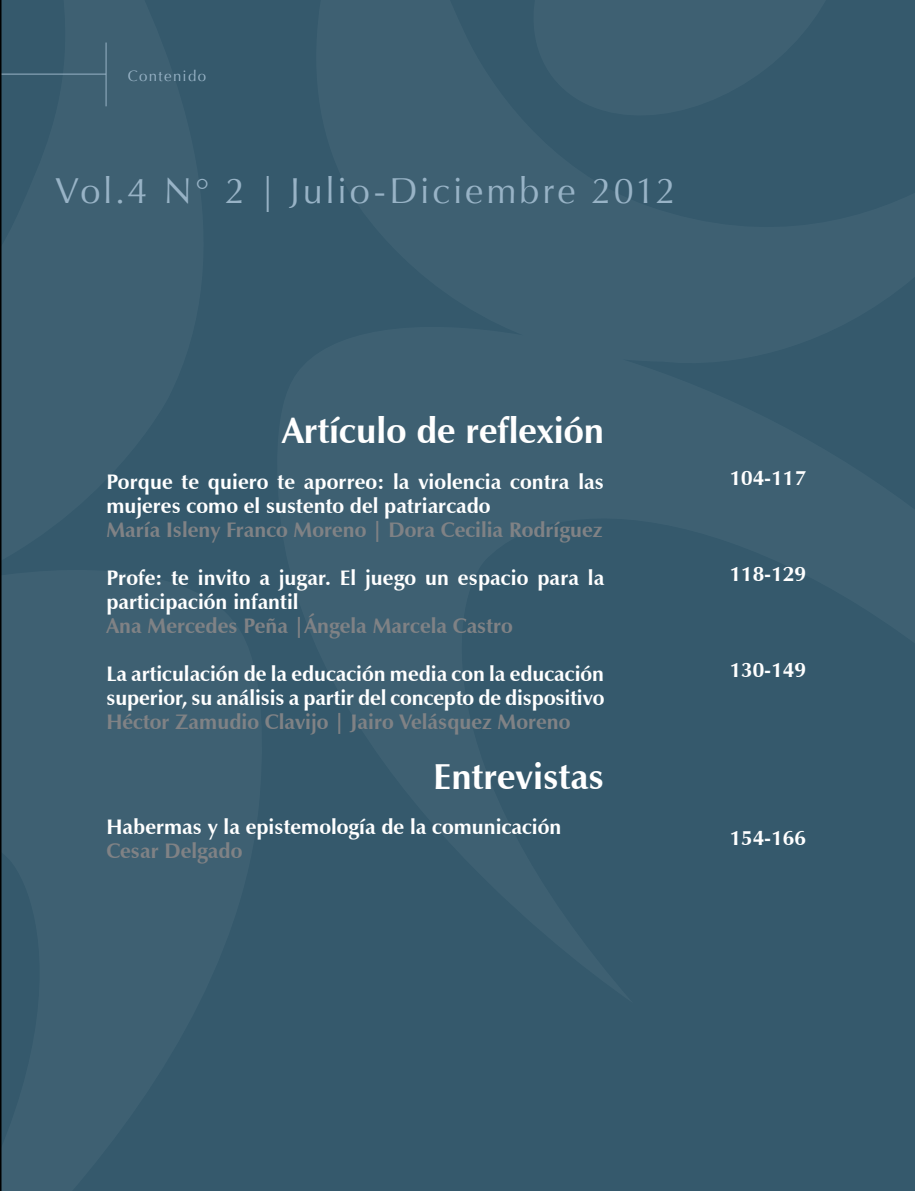
<style>
.page{position:relative;width:915px;height:1191px;background:#fff}
.page>*{position:absolute;margin:0;border:0;box-sizing:border-box;transform-origin:0 0}
.t1{font:700 36px "Zapf Humanist 601 BT";color:#fff}
.t2{font:36px "Optima";letter-spacing:.07em;color:#98b3c6}
.t3{font:700 21px/24px "Zapf Humanist 601 BT";color:#fff}
.t4{font:700 21px "Zapf Humanist 601 BT";color:#808285}
.t5{font:15px "Optima";letter-spacing:.095em;color:#98b3c6}
</style>
<div class="page">
<div style="left:0;top:0;width:914px;height:1191px;background:#35596c"></div>
<hr style="left:0;top:74px;width:106px;height:1px;background:#98b3c6">
<hr style="left:106px;top:43px;width:1px;height:63px;background:#98b3c6">
<hr style="left:0;top:0;width:2px;height:1191px;background:#000">
<p class="t5" style="left:128px;top:67px;width:80px">Contenido</p>
<h1 class="t2" style="left:55px;top:170px;width:622px">Vol.4 N° 2 | Julio-Diciembre 2012</h1>
<h1 class="t1" style="left:282px;top:409px;width:324px">Artículo de reflexión</h1>
<p class="t3" style="left:106px;top:469px;width:499px">Porque te quiero te aporreo: la violencia contra las mujeres como el sustento del patriarcado</p>
<p class="t4" style="left:106px;top:516px;width:497px">María Isleny Franco Moreno | Dora Cecilia Rodríguez</p>
<p class="t3" style="left:106px;top:565px;width:499px">Profe: te invito a jugar. El juego un espacio para la participación infantil</p>
<p class="t4" style="left:106px;top:612px;width:408px">Ana Mercedes Peña |Ángela Marcela Castro</p>
<p class="t3" style="left:106px;top:661px;width:499px">La articulación de la educación media con la educación superior, su análisis a partir del concepto de dispositivo</p>
<p class="t4" style="left:106px;top:708px;width:465px">Héctor Zamudio Clavijo | Jairo Velásquez Moreno</p>
<h1 class="t1" style="left:433px;top:754px;width:172px">Entrevistas</h1>
<p class="t3" style="left:106px;top:815px;width:456px">Habermas y la epistemología de la comunicación</p>
<p class="t4" style="left:106px;top:838px;width:137px">Cesar Delgado</p>
<p class="t3" style="left:729px;top:466px;width:78px">104-117</p>
<p class="t3" style="left:729px;top:562px;width:78px">118-129</p>
<p class="t3" style="left:729px;top:658px;width:78px">130-149</p>
<p class="t3" style="left:729px;top:826px;width:78px">154-166</p>
</div>
